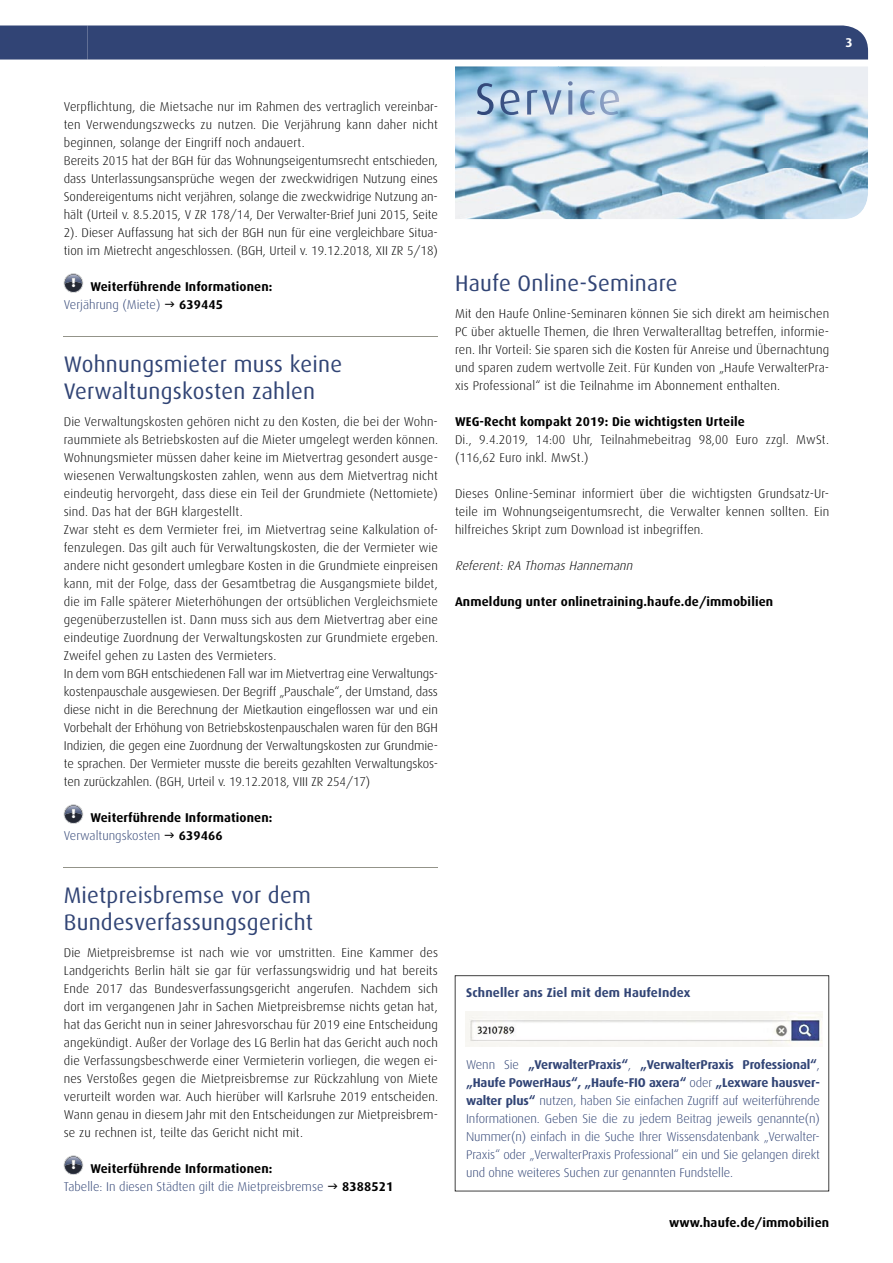
<style>
.page{position:relative;width:893px;height:1263px;background:#fff}
.page>*{position:absolute;margin:0;border:0;box-sizing:border-box;transform-origin:0 0}
.t1{font:22.5px/27px "Dax";letter-spacing:.01em;color:#314475}
.t2{font:300 12.75px/18px "Dax";letter-spacing:.005em;color:#000}
.t3{font:300 12.75px/18px "Dax";letter-spacing:-.01em;color:#314475}
.t4{font:700 12.75px/18px "Dax";letter-spacing:.01em;color:#000}
.t5{font:700 12.75px "Dax";letter-spacing:.01em;color:#314475}
.t6{font:italic 300 12.75px "Dax";color:#000}
.t7{font:700 12.75px "Dax";color:#fff}
.s1{font-weight:300;color:#314475}
.s2{font-weight:700;color:#000}
.s3{font-weight:700}
</style>
<div class="page">
<div style="left:0;top:26px;width:868px;height:34px;background:#314475"></div>
<hr style="left:64px;top:336px;width:374px;height:1px;background:#939389">
<hr style="left:64px;top:867px;width:374px;height:1px;background:#939389">
<svg style="left:64px;top:275px;width:19px;height:16px"></svg>
<div style="left:64px;top:274px;width:19px;height:18px;border:1px solid #252934;border-radius:50%"></div>
<div style="left:64px;top:273px;width:19px;height:20px;border:1px solid #e0e1e1;border-radius:50%"></div>
<svg style="left:64px;top:806px;width:19px;height:16px"></svg>
<div style="left:64px;top:805px;width:19px;height:18px;border:1px solid #252934;border-radius:50%"></div>
<div style="left:64px;top:804px;width:19px;height:20px;border:1px solid #e0e1e1;border-radius:50%"></div>
<svg style="left:64px;top:1157px;width:19px;height:16px"></svg>
<div style="left:64px;top:1156px;width:19px;height:18px;border:1px solid #252934;border-radius:50%"></div>
<div style="left:64px;top:1155px;width:19px;height:20px;border:1px solid #e0e1e1;border-radius:50%"></div>
<img style="left:455px;top:66px;width:413px;height:153px">
<img style="left:477px;top:81px;width:142px;height:34px">
<svg style="left:455px;top:975px;width:374px;height:216px"></svg>
<img style="left:466px;top:1011px;width:357px;height:36px">
<p class="t7" style="left:845px;top:35px;width:9px">3</p>
<p class="t2" style="left:64px;top:98px;width:376px">Verpflichtung, die Mietsache nur im Rahmen des vertraglich vereinbar&shy;ten Verwendungszwecks zu nutzen. Die Verjährung kann daher nicht beginnen, solange der Eingriff noch andauert.<br>Bereits 2015 hat der BGH für das Wohnungseigentumsrecht entschieden, dass Unterlassungsansprüche wegen der zweckwidrigen Nutzung eines Sondereigentums nicht verjähren, solange die zweckwidrige Nutzung an&shy;hält (Urteil v. 8.5.2015, V ZR 178/14, Der Verwalter-Brief Juni 2015, Seite 2). Dieser Auffassung hat sich der BGH nun für eine vergleichbare Situa&shy;tion im Mietrecht angeschlossen. (BGH, Urteil v. 19.12.2018, XII ZR 5/18)</p>
<p class="t4" style="left:64px;top:278px;width:210px;text-indent:7px"><sup>!</sup> Weiterführende Informationen:<br><span class="s1">Verjährung (Miete)</span></p>
<p class="t4" style="left:179px;top:296px;width:45px">639445</p>
<h1 class="t1" style="left:64px;top:351px;width:280px">Wohnungsmieter muss keine<br>Verwaltungskosten zahlen</h1>
<p class="t2" style="left:64px;top:413px;width:376px">Die Verwaltungskosten gehören nicht zu den Kosten, die bei der Wohn&shy;raummiete als Betriebskosten auf die Mieter umgelegt werden können.<br>Wohnungsmieter müssen daher keine im Mietvertrag gesondert ausge&shy;wiesenen Verwaltungskosten zahlen, wenn aus dem Mietvertrag nicht eindeutig hervorgeht, dass diese ein Teil der Grundmiete (Nettomiete) sind. Das hat der BGH klargestellt.<br>Zwar steht es dem Vermieter frei, im Mietvertrag seine Kalkulation of&shy;fenzulegen. Das gilt auch für Verwaltungskosten, die der Vermieter wie andere nicht gesondert umlegbare Kosten in die Grundmiete einpreisen kann, mit der Folge, dass der Gesamtbetrag die Ausgangsmiete bildet, die im Falle späterer Mieterhöhungen der ortsüblichen Vergleichsmiete gegenüberzustellen ist. Dann muss sich aus dem Mietvertrag aber eine eindeutige Zuordnung der Verwaltungskosten zur Grundmiete ergeben.<br>Zweifel gehen zu Lasten des Vermieters.<br>In dem vom BGH entschiedenen Fall war im Mietvertrag eine Verwaltungs&shy;kostenpauschale ausgewiesen. Der Begriff „Pauschale“, der Umstand, dass diese nicht in die Berechnung der Mietkaution eingeflossen war und ein Vorbehalt der Erhöhung von Betriebskostenpauschalen waren für den BGH Indizien, die gegen eine Zuordnung der Verwaltungskosten zur Grundmie&shy;te sprachen. Der Vermieter musste die bereits gezahlten Verwaltungskos&shy;ten zurückzahlen. (BGH, Urteil v. 19.12.2018, VIII ZR 254/17)</p>
<p class="t4" style="left:64px;top:809px;width:210px;text-indent:7px"><sup>!</sup> Weiterführende Informationen:<br><span class="s1">Verwaltungskosten</span></p>
<p class="t4" style="left:179px;top:827px;width:45px">639466</p>
<h1 class="t1" style="left:64px;top:882px;width:251px">Mietpreisbremse vor dem<br>Bundesverfassungsgericht</h1>
<p class="t2" style="left:64px;top:944px;width:376px;text-align:justify">Die Mietpreisbremse ist nach wie vor umstritten. Eine Kammer des Landgerichts Berlin hält sie gar für verfassungswidrig und hat bereits Ende 2017 das Bundesverfassungsgericht angerufen. Nachdem sich dort im vergangenen Jahr in Sachen Mietpreisbremse nichts getan hat, hat das Gericht nun in seiner Jahresvorschau für 2019 eine Entscheidung angekündigt. Außer der Vorlage des LG Berlin hat das Gericht auch noch die Verfassungsbeschwerde einer Vermieterin vorliegen, die wegen ei&shy;nes Verstoßes gegen die Mietpreisbremse zur Rückzahlung von Miete verurteilt worden war. Auch hierüber will Karlsruhe 2019 entscheiden.<br>Wann genau in diesem Jahr mit den Entscheidungen zur Mietpreisbrem&shy;se zu rechnen ist, teilte das Gericht nicht mit.</p>
<p class="t3" style="left:64px;top:1160px;width:261px;text-indent:7px"><sup>!</sup> <span class="s2">Weiterführende Informationen:<br></span>Tabelle: In diesen Städten gilt die Mietpreisbremse</p>
<p class="t4" style="left:342px;top:1178px;width:53px">8388521</p>
<h1 class="t1" style="left:455px;top:270px;width:224px">Haufe Online-Seminare</h1>
<p class="t2" style="left:455px;top:305px;width:376px;text-align:justify">Mit den Haufe Online-Seminaren können Sie sich direkt am heimischen PC über aktuelle Themen, die Ihren Verwalteralltag betreffen, informie&shy;ren. Ihr Vorteil: Sie sparen sich die Kosten für Anreise und Übernachtung und sparen zudem wertvolle Zeit. Für Kunden von „Haufe VerwalterPra&shy;xis Professional“ ist die Teilnahme im Abonnement enthalten.</p>
<p class="t4" style="left:455px;top:413px;width:291px">WEG-Recht kompakt 2019: Die wichtigsten Urteile</p>
<p class="t2" style="left:455px;top:431px;width:376px">Di., 9.4.2019, 14:00 Uhr, Teilnahmebeitrag 98,00 Euro zzgl. MwSt. (116,62 Euro inkl. MwSt.)</p>
<p class="t2" style="left:455px;top:485px;width:376px;text-align:justify">Dieses Online-Seminar informiert über die wichtigsten Grundsatz-Ur&shy;teile im Wohnungseigentumsrecht, die Verwalter kennen sollten. Ein hilfreiches Skript zum Download ist inbegriffen.</p>
<p class="t6" style="left:455px;top:559px;width:182px">Referent:RA ThomasHannemann</p>
<p class="t4" style="left:455px;top:593px;width:320px">Anmeldung unter onlinetraining.haufe.de/immobilien</p>
<p class="t5" style="left:466px;top:986px;width:226px">Schneller ans Ziel mit dem HaufeIndex</p>
<p class="t3" style="left:466px;top:1056px;width:355px;text-align:justify">Wenn Sie <span class="s3">„VerwalterPraxis“</span>, <span class="s3">„VerwalterPraxis Professional“</span>, <span class="s3">„Haufe PowerHaus“, „Haufe-FIO axera“</span> oder <span class="s3">„Lexware hausver&shy;walter plus“</span> nutzen, haben Sie einfachen Zugriff auf weiterführende Informationen. Geben Sie die zu jedem Beitrag jeweils genannte(n)<br>Nummer(n) einfach in die Suche Ihrer Wissensdatenbank „Verwalter-Praxis“ oder „VerwalterPraxis Professional“ ein und Sie gelangen direkt und ohne weiteres Suchen zur genannten Fundstelle.</p>
<p class="t4" style="left:669px;top:1214px;width:162px">www.haufe.de/immobilien</p>
</div>
